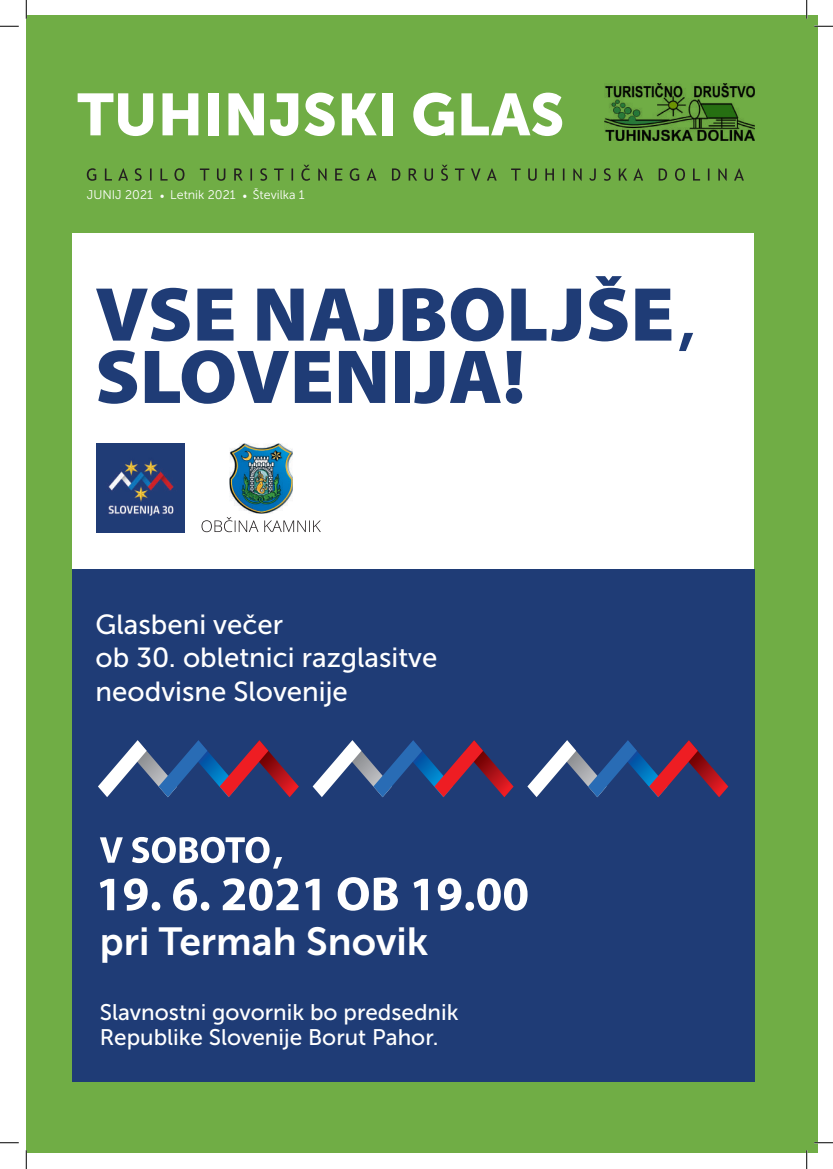
<style>
.page{position:relative;width:833px;height:1169px;background:#fff}
.page>*{position:absolute;margin:0;border:0;box-sizing:border-box;transform-origin:0 0}
.t1{font:88px "Museo Sans 500";color:#1f3c76}
.t2{font:58.75px "Museo Sans 900";color:#fff}
.t3{font:56.25px "Museo Sans 500";color:#fff}
.t4{font:39px "Museo Sans 700";color:#fff}
.t5{font:27.5px/33.1px "Museo Sans 500";color:#fff}
.t6{font:22.5px/25px "Museo Sans 500";color:#fff}
.t7{font:12.5px "Museo Sans 300";color:#fff}
.s1{font-family:"Minion Pro"}
</style>
<div class="page">
<div style="left:26px;top:16px;width:790px;height:1137px;background:#70ad45"></div>
<div style="left:72px;top:233px;width:681px;height:848px;background:#fff"></div>
<svg style="left:87px;top:165px;width:656px;height:16px"></svg>
<img style="left:604px;top:84px;width:150px;height:56px">
<svg style="left:96px;top:288px;width:93px;height:53px"></svg>
<svg style="left:197px;top:289px;width:36px;height:52px"></svg>
<svg style="left:257px;top:289px;width:46px;height:51px"></svg>
<svg style="left:309px;top:289px;width:84px;height:52px"></svg>
<svg style="left:402px;top:288px;width:101px;height:53px"></svg>
<svg style="left:511px;top:289px;width:69px;height:52px"></svg>
<svg style="left:588px;top:276px;width:39px;height:65px"></svg>
<svg style="left:635px;top:289px;width:36px;height:52px"></svg>
<svg style="left:98px;top:350px;width:39px;height:54px"></svg>
<svg style="left:145px;top:350px;width:186px;height:54px"></svg>
<svg style="left:339px;top:351px;width:46px;height:52px"></svg>
<div style="left:395px;top:351px;width:14px;height:52px;background:#1f3c76"></div>
<svg style="left:414px;top:351px;width:108px;height:53px"></svg>
<img style="left:96px;top:443px;width:89px;height:89px">
<div style="left:71px;top:569px;width:683px;height:512px;background:#1f3c76"></div>
<svg style="left:98px;top:740px;width:201px;height:57px"></svg>
<svg style="left:312px;top:740px;width:201px;height:57px"></svg>
<svg style="left:527px;top:740px;width:200px;height:57px"></svg>
<svg style="left:100px;top:837px;width:23px;height:25px"></svg>
<svg style="left:132px;top:837px;width:137px;height:26px"></svg>
<svg style="left:100px;top:879px;width:14px;height:31px"></svg>
<svg style="left:124px;top:878px;width:23px;height:32px"></svg>
<div style="left:152px;top:902px;width:8px;height:8px;background:#fff;border-radius:50%"></div>
<svg style="left:173px;top:878px;width:24px;height:32px"></svg>
<div style="left:201px;top:902px;width:8px;height:8px;background:#fff;border-radius:50%"></div>
<svg style="left:223px;top:878px;width:75px;height:32px"></svg>
<svg style="left:305px;top:879px;width:14px;height:31px"></svg>
<svg style="left:337px;top:877px;width:60px;height:33px"></svg>
<svg style="left:413px;top:879px;width:14px;height:31px"></svg>
<svg style="left:437px;top:878px;width:24px;height:32px"></svg>
<div style="left:465px;top:902px;width:9px;height:8px;background:#fff;border-radius:50%"></div>
<svg style="left:477px;top:878px;width:50px;height:32px"></svg>
<img style="left:229px;top:443px;width:64px;height:70px">
<svg style="left:201px;top:517px;width:120px;height:15px"></svg>
<svg style="left:0;top:25px;width:19px;height:2px"></svg>
<svg style="left:814px;top:25px;width:18px;height:2px"></svg>
<svg style="left:0;top:1142px;width:19px;height:1px"></svg>
<svg style="left:814px;top:1142px;width:18px;height:1px"></svg>
<svg style="left:25px;top:0;width:2px;height:19px"></svg>
<svg style="left:25px;top:1150px;width:2px;height:19px"></svg>
<svg style="left:805px;top:0;width:2px;height:19px"></svg>
<svg style="left:805px;top:1150px;width:2px;height:19px"></svg>
<h2 class="t2" style="left:77px;top:81px;width:488px">TUHINJSKI GLAS</h2>
<p class="t7" style="left:87px;top:188px;width:219px">JUNIJ 2021 <span class="s1">•</span> Letnik 2021 <span class="s1">•</span> Številka 1</p>
<p class="t5" style="left:96px;top:608px;width:343px">Glasbeni večer<br>ob 30. obletnici razglasitve neodvisne Slovenije</p>
<h3 class="t3" style="left:271px;top:813px;width:16px">,</h3>
<h3 class="t4" style="left:100px;top:920px;width:330px">pri Termah Snovik</h3>
<p class="t6" style="left:100px;top:1000px;width:360px">Slavnostni govornik bo predsednik<br>Republike Slovenije Borut Pahor.</p>
<h1 class="t1" style="left:676px;top:264px;width:24px">,</h1>
</div>
